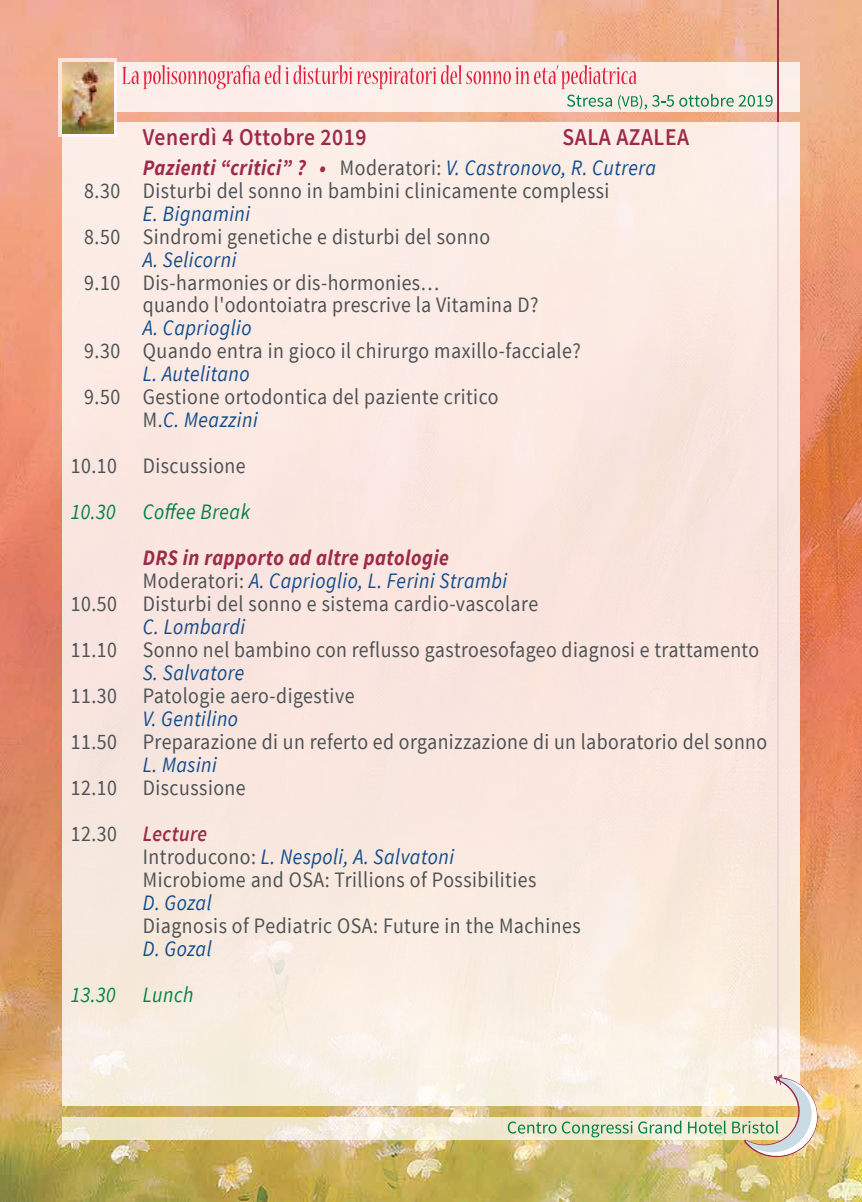
<style>
.page{position:relative;width:862px;height:1202px;background:#fff}
.page>*{position:absolute;margin:0;border:0;box-sizing:border-box;transform-origin:0 0}
.t1{font:600 24px "Source Sans Pro";letter-spacing:.025em;color:#9d2a49;scale:.9 1}
.t2{font:22px/23px "Source Sans Pro";letter-spacing:.025em;color:#4d5255;scale:.9 1}
.t3{font:italic 22px "Source Sans Pro";letter-spacing:.025em;color:#104c8d;scale:.9 1}
.t4{font:italic 700 22px "Source Sans Pro";letter-spacing:.025em;color:#9d2a49;scale:.9 1}
.t5{font:italic 22px "Source Sans Pro";letter-spacing:.025em;color:#008245;scale:.9 1}
.t6{font:italic 22px "Source Sans Pro";letter-spacing:.025em;color:#164987;scale:.9 1}
.s1{font-weight:700;font-style:italic;color:#9d2a49}
.s2{font-style:italic;color:#104c8d}
.s3{font-style:normal;color:#4d5255}
.s4{font-weight:600;font-style:italic;color:#9d2a49}
</style>
<div class="page">
<img style="left:0;top:0;width:862px;height:1202px">
<div style="left:62px;top:62px;width:737px;height:49px;background:#fcefe9"></div>
<svg style="left:62px;top:1117px;width:670px;height:22px;background:#f1e9d4"></svg>
<svg style="left:508px;top:1121px;width:48px;height:13px"></svg>
<svg style="left:562px;top:1121px;width:70px;height:16px"></svg>
<svg style="left:638px;top:1121px;width:43px;height:13px"></svg>
<svg style="left:688px;top:1121px;width:38px;height:13px"></svg>
<svg style="left:122px;top:65px;width:650px;height:45px"></svg>
<hr style="left:777px;top:0;width:1px;height:1077px;background:#9d2a49">
<div style="left:62px;top:123px;width:737px;height:983px;background:#fae9e0"></div>
<svg style="left:58px;top:58px;width:59px;height:79px"></svg>
<img style="left:62px;top:62px;width:51px;height:71px">
<svg style="left:732px;top:1074px;width:85px;height:83px"></svg>
<p class="t1" style="left:143px;top:122px;width:250px">Venerdì 4 Ottobre 2019</p>
<p class="t1" style="left:562px;top:122px;width:142px">SALA AZALEA</p>
<p class="t2" style="left:84px;top:156px;width:637px;text-indent:59px"><span class="s1">Pazienti “critici” ? •</span> Moderatori: <span class="s2">V. Castronovo, R. Cutrera<br></span>8.30 Disturbi del sonno in bambini clinicamente complessi</p>
<p class="t3" style="left:143px;top:200px;width:121px">E. Bignamini</p>
<p class="t2" style="left:84px;top:225px;width:452px">8.50 Sindromi genetiche e disturbi del sonno</p>
<p class="t3" style="left:143px;top:246px;width:106px">A. Selicorni</p>
<p class="t2" style="left:143px;top:272px;width:441px;line-height:22px;text-indent:-59px">9.10 Dis-harmonies or dis-hormonies…<br>quando l'odontoiatra prescrive la Vitamina D?</p>
<p class="t3" style="left:143px;top:314px;width:122px">A. Caprioglio</p>
<p class="t2" style="left:84px;top:339px;width:553px">9.30 Quando entra in gioco il chirurgo maxillo-facciale?</p>
<p class="t3" style="left:143px;top:360px;width:120px">L. Autelitano</p>
<p class="t2" style="left:143px;top:385px;width:397px;text-indent:-59px">9.50 Gestione ortodontica del paziente critico<br>M.<span class="s2">C. Meazzini</span></p>
<p class="t2" style="left:71px;top:454px;width:196px">10.10 Discussione</p>
<p class="t5" style="left:71px;top:498px;width:201px">10.30 Coffee Break</p>
<p class="t4" style="left:143px;top:543px;width:342px">DRS in rapporto ad altre patologie</p>
<p class="t3" style="left:143px;top:567px;width:406px"><span class="s3">Moderatori:</span> A. Caprioglio, L. Ferini Strambi</p>
<p class="t2" style="left:71px;top:592px;width:521px">10.50 Disturbi del sonno e sistema cardio-vascolare</p>
<p class="t6" style="left:143px;top:613px;width:115px">C. Lombardi</p>
<p class="t2" style="left:71px;top:638px;width:766px">11.10 Sonno nel bambino con reflusso gastroesofageo diagnosi e trattamento</p>
<p class="t3" style="left:143px;top:659px;width:114px">S. Salvatore</p>
<p class="t2" style="left:71px;top:684px;width:317px">11.30 Patologie aero-digestive</p>
<p class="t3" style="left:143px;top:705px;width:107px">V. Gentilino</p>
<p class="t2" style="left:71px;top:730px;width:775px">11.50 Preparazione di un referto ed organizzazione di un laboratorio del sonno</p>
<p class="t3" style="left:143px;top:751px;width:84px">L. Masini</p>
<p class="t2" style="left:71px;top:765px;width:196px;line-height:46px">12.10 Discussione<br>12.30 <span class="s4">Lecture</span></p>
<p class="t2" style="left:143px;top:845px;width:439px">Introducono: <span class="s2">L. Nespoli, A. Salvatoni<br></span>Microbiome and OSA: Trillions of Possibilities</p>
<p class="t3" style="left:143px;top:889px;width:78px">D. Gozal</p>
<p class="t2" style="left:143px;top:914px;width:488px">Diagnosis of Pediatric OSA: Future in the Machines</p>
<p class="t3" style="left:143px;top:935px;width:78px">D. Gozal</p>
<p class="t5" style="left:71px;top:981px;width:138px">13.30 Lunch</p>
</div>
